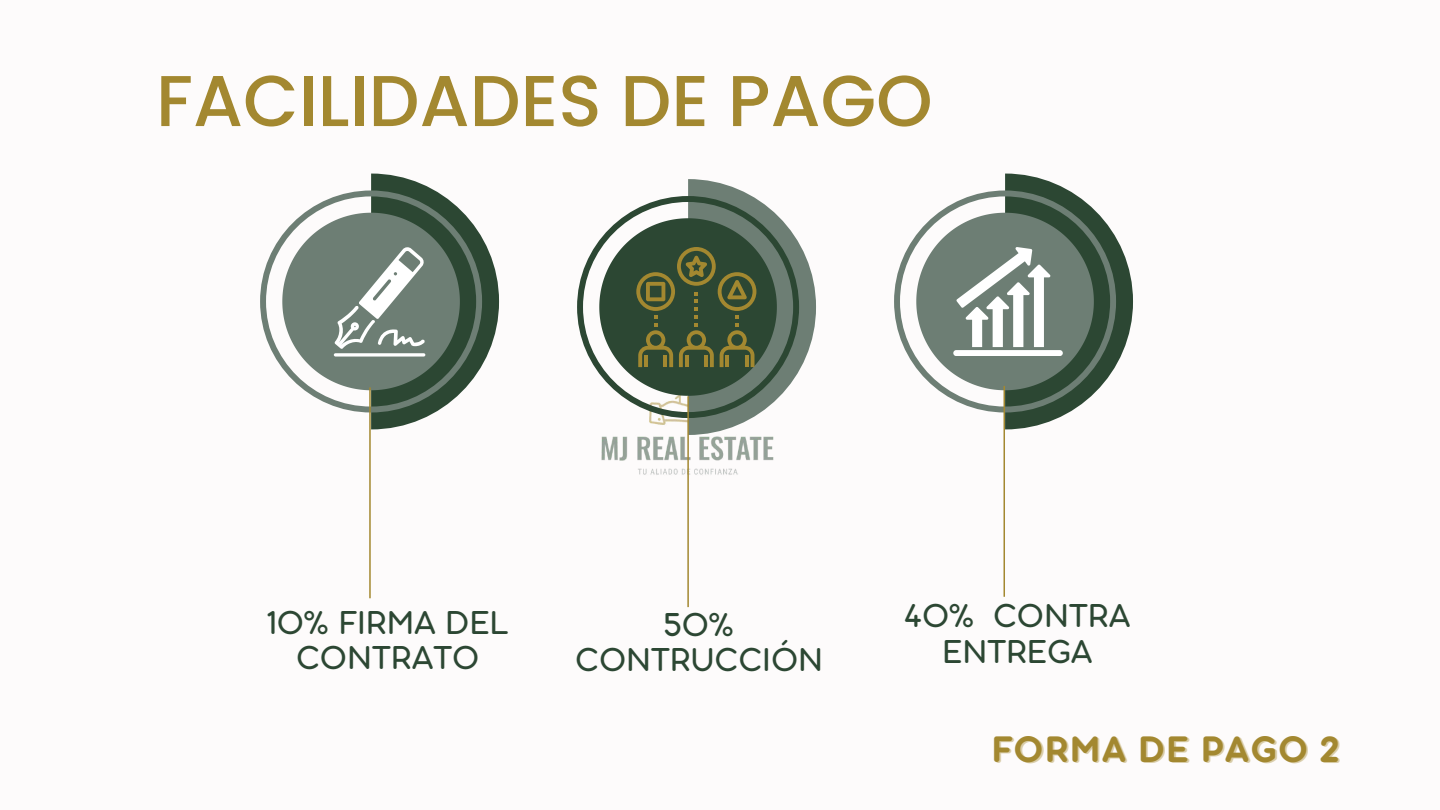
<style>
.page{position:relative;width:1440px;height:810px;background:#fdfbfb}
.page>*{position:absolute;margin:0;border:0;box-sizing:border-box;transform-origin:0 0}
.t1{font:500 71.9px "Poppins";color:#a38830}
.t2{font:40px "Aristotelica Pro Tx Bld";letter-spacing:.03em;color:#a38830}
.t3{font:35.9px/35.2px "Aristotelica Pro Tx";color:#2c4733;text-align:center}
</style>
<div class="page">
<img style="left:601px;top:436px;width:173px;height:39px">
<svg style="left:260px;top:235px;width:22px;height:133px"></svg>
<svg style="left:894px;top:235px;width:22px;height:133px"></svg>
<svg style="left:916px;top:174px;width:217px;height:255px"></svg>
<svg style="left:577px;top:241px;width:22px;height:132px"></svg>
<svg style="left:599px;top:179px;width:217px;height:256px"></svg>
<svg style="left:282px;top:174px;width:217px;height:255px"></svg>
<hr style="left:369px;top:387px;width:2px;height:211px;background:#a38830">
<hr style="left:687px;top:396px;width:2px;height:211px;background:#a38830">
<hr style="left:1004px;top:386px;width:1px;height:211px;background:#a38830">
<h1 class="t1" style="left:156px;top:51px;width:778px">FACILIDADES DE PAGO</h1>
<p class="t3" style="left:267px;top:608px;width:242px">10% FIRMA DEL<br>CONTRATO</p>
<p class="t3" style="left:575px;top:610px;width:249px">50%<br>CONTRUCCIÓN</p>
<p class="t3" style="left:905px;top:601px;width:227px">40% CONTRA<br>ENTREGA</p>
<p class="t2" style="left:991px;top:736px;width:349px">FORMA DE PAGO 2</p>
</div>
